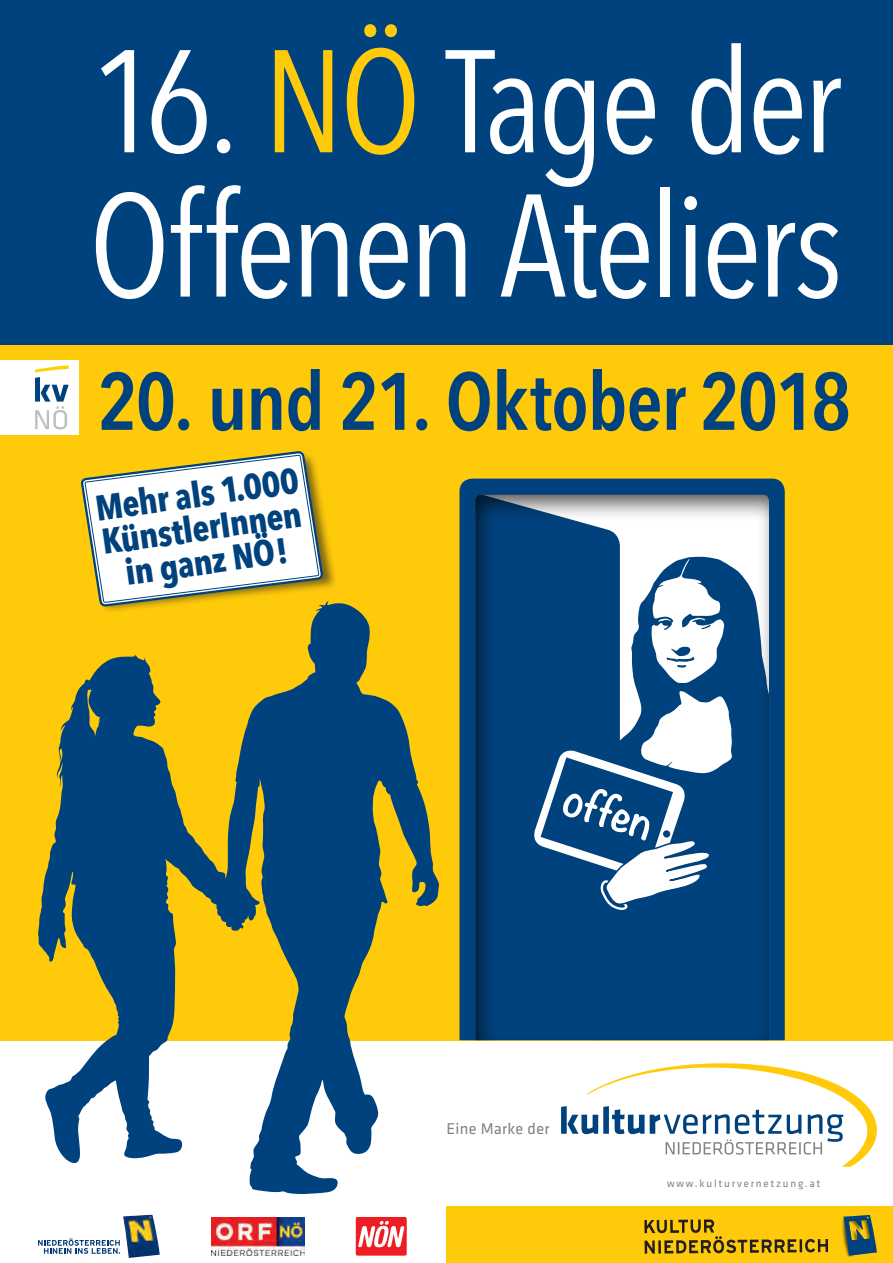
<style>
.page{position:relative;width:893px;height:1263px;background:#fff}
.page>*{position:absolute;margin:0;border:0;box-sizing:border-box;transform-origin:0 0}
.t1{font:144.3px/144.3px "Avenir Next Condensed";letter-spacing:-.035em;color:#fff}
.t2{font:600 80.4px "Avenir Next Condensed";letter-spacing:-.02em;color:#00427d}
.t3{font:700 35.7px/33.9px "Avenir Next Condensed";color:#00427d;text-align:center}
.t4{font:16.2px "Klavika";letter-spacing:.02em;color:#808285}
.t5{font:10.8px "Klavika";letter-spacing:.165em;color:#808285}
.s1{color:#feca0a}
</style>
<div class="page">
<div style="left:446px;top:1207px;width:447px;height:56px;background:#feca0a"></div>
<div style="left:0;top:0;width:893px;height:1040px;background:#feca0a"></div>
<div style="left:0;top:0;width:893px;height:344px;background:#00427d"></div>
<div style="left:460px;top:479px;width:325px;height:561px;background:#00427d"></div>
<div style="left:474px;top:494px;width:295px;height:546px;background:#231f20;opacity:.75"></div>
<svg style="left:530px;top:559px;width:202px;height:354px;background:#4f7ca5"></svg>
<svg style="left:249px;top:603px;width:190px;height:591px;fill:#00427d"></svg>
<svg style="left:38px;top:655px;width:223px;height:510px"></svg>
<svg style="left:644px;top:1219px;width:184px;height:35px"></svg>
<div style="left:841px;top:1215px;width:14px;height:43px;background:#231f20;opacity:.75"></div>
<svg style="left:844px;top:1215px;width:33px;height:41px"></svg>
<div style="left:83px;top:452px;width:255px;height:162px;background:#231f20;opacity:.6"></div>
<svg style="left:81px;top:452px;width:245px;height:154px"></svg>
<svg style="left:356px;top:1217px;width:51px;height:39px"></svg>
<img style="left:211px;top:1217px;width:94px;height:38px">
<img style="left:123px;top:1215px;width:37px;height:43px">
<svg style="left:38px;top:1238px;width:82px;height:16px"></svg>
<svg style="left:561px;top:1063px;width:316px;height:104px"></svg>
<div style="left:0;top:360px;width:78px;height:75px;background:#fff"></div>
<svg style="left:35px;top:365px;width:34px;height:64px"></svg>
<h1 class="t1" style="left:89px;top:23px;width:756px">16. <span class="s1">NÖ</span> Tage der<br>Offenen Ateliers</h1>
<h2 class="t2" style="left:98px;top:332px;width:755px">20. und 21. Oktober 2018</h2>
<p class="t3" style="left:93px;top:492px;width:206px;rotate:-8deg">Mehr als 1.000<br>KünstlerInnen in ganz NÖ!</p>
<p class="t4" style="left:446px;top:1119px;width:104px">Eine Marke der</p>
<p class="t5" style="left:667px;top:1177px;width:155px">www.kulturvernetzung.at</p>
</div>
